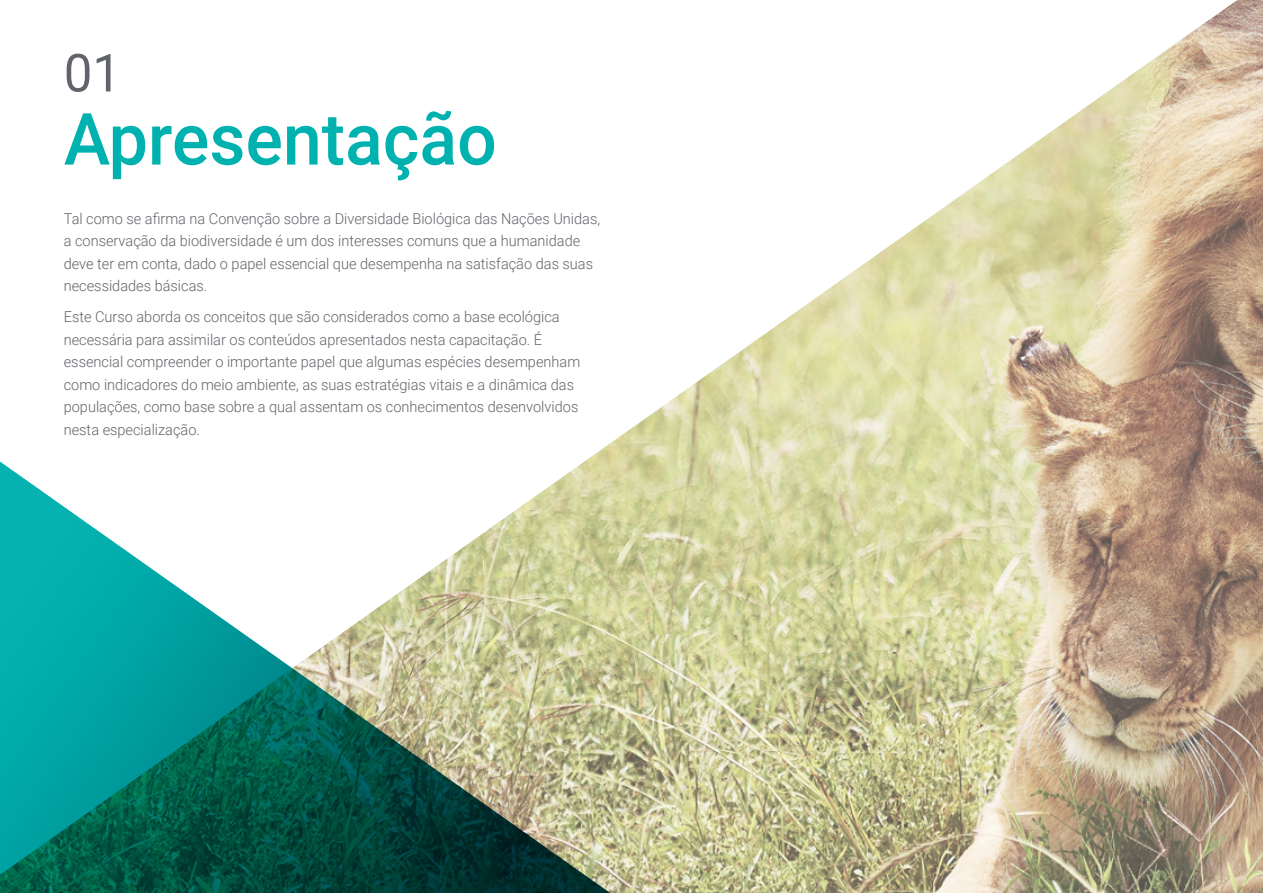
<style>
.page{position:relative;width:1263px;height:893px;background:#fff}
.page>*{position:absolute;margin:0;border:0;box-sizing:border-box;transform-origin:0 0}
.t1{font:500 72px "Roboto";color:#00b2af}
.t2{font:52.5px "Roboto";color:#61646a}
.t3{font:300 15px/22.5px "Roboto";color:#61646a}
</style>
<div class="page">
<img style="left:607px;top:0;width:656px;height:893px">
<svg style="left:0;top:446px;width:640px;height:447px"></svg>
<h2 class="t2" style="left:64px;top:36px;width:59px">01</h2>
<h1 class="t1" style="left:64px;top:89px;width:435px">Apresentação</h1>
<p class="t3" style="left:64px;top:207px;width:538px">Tal como se afirma na Convenção sobre a Diversidade Biológica das Nações Unidas, a conservação da biodiversidade é um dos interesses comuns que a humanidade deve ter em conta, dado o papel essencial que desempenha na satisfação das suas necessidades básicas.</p>
<p class="t3" style="left:64px;top:305px;width:518px">Este Curso aborda os conceitos que são considerados como a base ecológica necessária para assimilar os conteúdos apresentados nesta capacitação. É essencial compreender o importante papel que algumas espécies desempenham como indicadores do meio ambiente, as suas estratégias vitais e a dinâmica das populações, como base sobre a qual assentam os conhecimentos desenvolvidos nesta especialização.</p>
</div>
